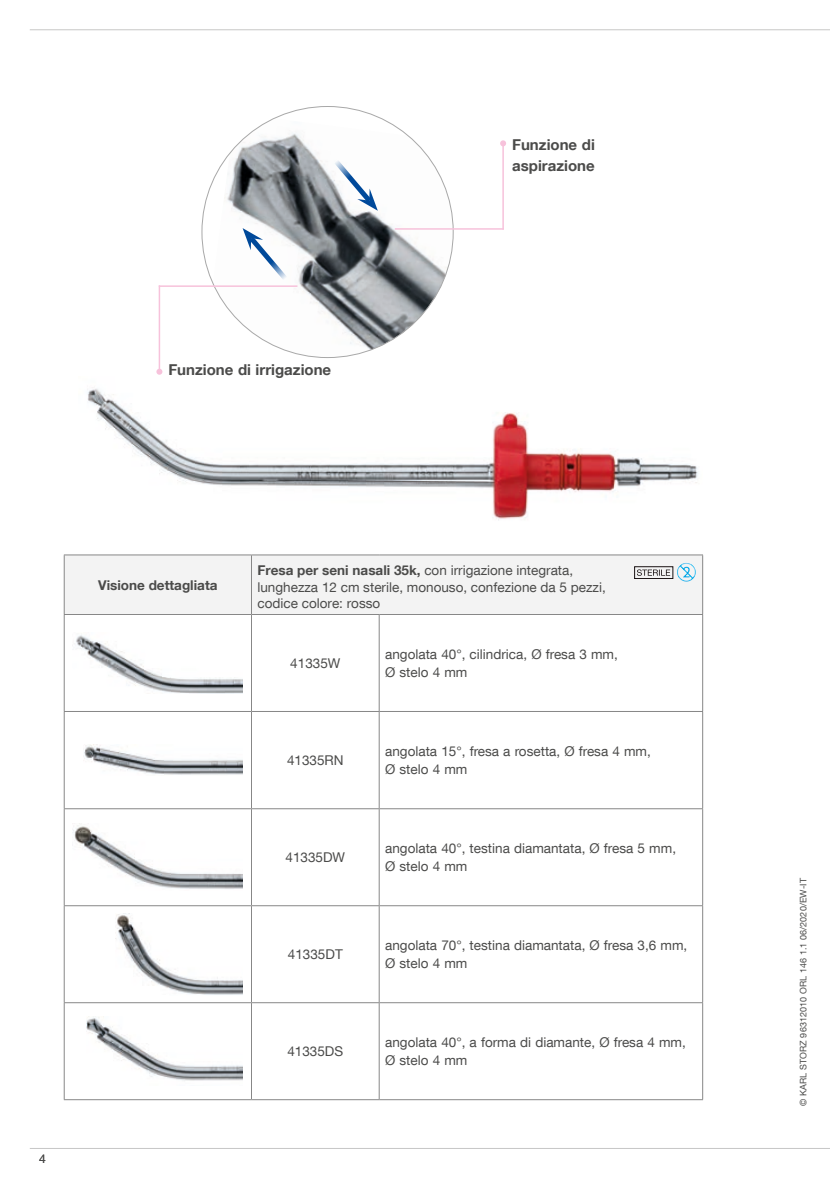
<style>
.page{position:relative;width:830px;height:1191px;background:#fff}
.page>*{position:absolute;margin:0;border:0;box-sizing:border-box;transform-origin:0 0}
.t1{font:700 15px/21px "KS Helvetica Neue";color:#4b4b4a}
.t2{font:13.5px/18px "KS Helvetica Neue";color:#4b4b4a}
.t3{font:700 13.5px "KS Helvetica Neue";color:#4b4b4a}
.t4{font:12px "KS Helvetica Neue";color:#4b4b4a}
.t5{font:9px "KS Helvetica Neue";letter-spacing:.01em;color:#4b4b4a}
.s1{font-weight:700}
</style>
<div class="page">
<hr style="left:30px;top:29px;width:799px;height:1px;background:#c7c7c6">
<hr style="left:30px;top:1148px;width:799px;height:1px;background:#c7c7c6">
<img style="left:88px;top:389px;width:610px;height:131px">
<img style="left:213px;top:118px;width:240px;height:239px">
<hr style="left:502px;top:143px;width:1px;height:87px;background:#f7c2db">
<svg style="left:500px;top:140px;width:6px;height:6px"></svg>
<hr style="left:394px;top:228px;width:109px;height:2px;background:#f7c2db">
<hr style="left:159px;top:285px;width:1px;height:87px;background:#f7c2db">
<svg style="left:156px;top:369px;width:6px;height:6px"></svg>
<hr style="left:159px;top:285px;width:138px;height:2px;background:#f7c2db">
<svg style="left:327px;top:153px;width:50px;height:58px"></svg>
<hr style="left:702px;top:555px;width:1px;height:59px;background:#878787">
<hr style="left:64px;top:614px;width:187px;height:1px;background:#878787">
<hr style="left:64px;top:615px;width:1px;height:96px;background:#878787">
<hr style="left:64px;top:712px;width:1px;height:96px;background:#878787">
<hr style="left:64px;top:809px;width:1px;height:96px;background:#878787">
<hr style="left:64px;top:906px;width:1px;height:96px;background:#878787">
<hr style="left:64px;top:1003px;width:1px;height:96px;background:#878787">
<hr style="left:64px;top:711px;width:187px;height:1px;background:#878787">
<hr style="left:64px;top:808px;width:187px;height:1px;background:#878787">
<hr style="left:64px;top:905px;width:187px;height:1px;background:#878787">
<hr style="left:64px;top:1002px;width:187px;height:1px;background:#878787">
<hr style="left:64px;top:1099px;width:187px;height:1px;background:#878787">
<hr style="left:251px;top:615px;width:1px;height:96px;background:#878787">
<hr style="left:378px;top:615px;width:1px;height:96px;background:#878787">
<hr style="left:702px;top:615px;width:1px;height:96px;background:#878787">
<hr style="left:251px;top:711px;width:128px;height:1px;background:#878787">
<hr style="left:251px;top:712px;width:1px;height:96px;background:#878787">
<hr style="left:379px;top:711px;width:323px;height:1px;background:#878787">
<hr style="left:378px;top:712px;width:1px;height:96px;background:#878787">
<hr style="left:702px;top:712px;width:1px;height:96px;background:#878787">
<hr style="left:251px;top:808px;width:128px;height:1px;background:#878787">
<hr style="left:251px;top:809px;width:1px;height:96px;background:#878787">
<hr style="left:379px;top:808px;width:323px;height:1px;background:#878787">
<hr style="left:378px;top:809px;width:1px;height:96px;background:#878787">
<hr style="left:702px;top:809px;width:1px;height:96px;background:#878787">
<hr style="left:251px;top:905px;width:128px;height:1px;background:#878787">
<hr style="left:251px;top:906px;width:1px;height:96px;background:#878787">
<hr style="left:379px;top:905px;width:323px;height:1px;background:#878787">
<hr style="left:378px;top:906px;width:1px;height:96px;background:#878787">
<hr style="left:702px;top:906px;width:1px;height:96px;background:#878787">
<hr style="left:251px;top:1002px;width:128px;height:1px;background:#878787">
<hr style="left:251px;top:1003px;width:1px;height:96px;background:#878787">
<hr style="left:379px;top:1002px;width:323px;height:1px;background:#878787">
<hr style="left:378px;top:1003px;width:1px;height:96px;background:#878787">
<hr style="left:702px;top:1003px;width:1px;height:96px;background:#878787">
<hr style="left:251px;top:1099px;width:128px;height:1px;background:#878787">
<hr style="left:379px;top:1099px;width:323px;height:1px;background:#878787">
<hr style="left:251px;top:614px;width:128px;height:1px;background:#878787">
<hr style="left:379px;top:614px;width:323px;height:1px;background:#878787">
<hr style="left:64px;top:554px;width:187px;height:1px;background:#878787">
<hr style="left:251px;top:554px;width:128px;height:1px;background:#878787">
<hr style="left:379px;top:554px;width:323px;height:1px;background:#878787">
<div style="left:64px;top:555px;width:638px;height:59px;background:#f3f3f3"></div>
<div style="left:634px;top:566px;width:38px;height:12px;border:1px solid #181112"></div>
<img style="left:676px;top:563px;width:19px;height:18px">
<img style="left:76px;top:635px;width:167px;height:58px">
<img style="left:84px;top:744px;width:159px;height:31px">
<img style="left:73px;top:823px;width:170px;height:66px">
<img style="left:115px;top:913px;width:128px;height:82px">
<img style="left:86px;top:1016px;width:157px;height:65px">
<svg style="left:242px;top:228px;width:51px;height:58px"></svg>
<p class="t1" style="left:512px;top:134px;width:84px">Funzione di aspirazione</p>
<p class="t1" style="left:168px;top:358px;width:164px">Funzione di irrigazione</p>
<p class="t4" style="left:39px;top:1151px;width:8px">4</p>
<p class="t3" style="left:98px;top:576px;width:121px">Visione dettagliata</p>
<p class="t2" style="left:257px;top:562px;width:350px;line-height:16.2px"><span class="s1">Fresa per seni nasali 35k,</span> con irrigazione integrata, lunghezza 12 cm sterile, monouso, confezione da 5 pezzi, codice colore: rosso</p>
<p class="t2" style="left:290px;top:653px;width:52px">41335W</p>
<p class="t2" style="left:385px;top:644px;width:234px">angolata 40°, cilindrica, Ø fresa 3 mm,<br>Ø stelo 4 mm</p>
<p class="t2" style="left:287px;top:751px;width:58px">41335RN</p>
<p class="t2" style="left:385px;top:742px;width:267px">angolata 15°, fresa a rosetta, Ø fresa 4 mm,<br>Ø stelo 4 mm</p>
<p class="t2" style="left:285px;top:848px;width:61px">41335DW</p>
<p class="t2" style="left:385px;top:839px;width:292px">angolata 40°, testina diamantata, Ø fresa 5 mm,<br>Ø stelo 4 mm</p>
<p class="t2" style="left:288px;top:945px;width:56px">41335DT</p>
<p class="t2" style="left:385px;top:936px;width:303px">angolata 70°, testina diamantata, Ø fresa 3,6 mm,<br>Ø stelo 4 mm</p>
<p class="t2" style="left:287px;top:1042px;width:57px">41335DS</p>
<p class="t2" style="left:385px;top:1033px;width:302px">angolata 40°, a forma di diamante, Ø fresa 4 mm,<br>Ø stelo 4 mm</p>
<p class="t5" style="left:797px;top:1106px;width:229px;rotate:-90deg">© KARL STORZ 96312010 ORL 146 1.1 06/2020/EW-IT</p>
</div>
